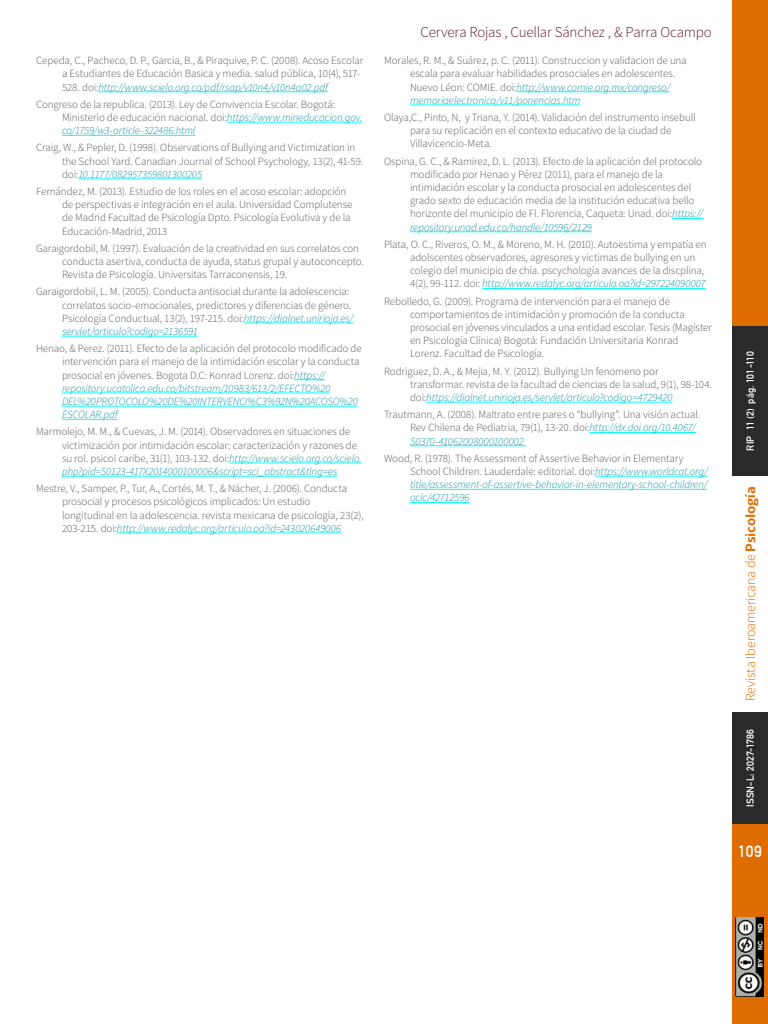
<style>
.page{position:relative;width:768px;height:1024px;background:#fff}
.page>*{position:absolute;margin:0;border:0;box-sizing:border-box;transform-origin:0 0}
.t1{font:700 16px "DIN Alternate";color:#fff}
.t2{font:300 15px "Source Sans Pro";letter-spacing:-.015em;color:#5f1c2b}
.t3{font:300 14px "Source Sans Pro";letter-spacing:-.01em;color:#df6c01}
.t4{font:300 11px/13.2px "Source Sans Pro";letter-spacing:-.01em;color:#5a5a5a}
.t5{font:italic 300 11px/13.2px "Source Sans Pro";letter-spacing:-.01em;color:#09909f}
.t6{font:700 10px "DIN Alternate";letter-spacing:.005em;color:#fff}
.s1{font-style:italic;color:#09909f}
.s2{font-style:normal;color:#5a5a5a}
.s3{font-family:"Amble";font-weight:700}
</style>
<div class="page">
<hr style="left:98px;top:91px;width:230px;height:1px;background:#0ff">
<hr style="left:227px;top:122px;width:135px;height:1px;background:#0ff">
<hr style="left:62px;top:135px;width:134px;height:1px;background:#0ff">
<hr style="left:78px;top:179px;width:124px;height:1px;background:#0ff">
<hr style="left:244px;top:323px;width:109px;height:1px;background:#0ff">
<hr style="left:62px;top:336px;width:136px;height:1px;background:#0ff">
<hr style="left:294px;top:379px;width:31px;height:1px;background:#0ff">
<hr style="left:62px;top:393px;width:268px;height:1px;background:#0ff">
<hr style="left:62px;top:406px;width:296px;height:1px;background:#0ff">
<hr style="left:62px;top:419px;width:56px;height:1px;background:#0ff">
<hr style="left:229px;top:463px;width:133px;height:1px;background:#0ff">
<hr style="left:62px;top:476px;width:275px;height:1px;background:#0ff">
<hr style="left:117px;top:533px;width:224px;height:1px;background:#0ff">
<hr style="left:516px;top:91px;width:154px;height:1px;background:#0ff">
<hr style="left:410px;top:105px;width:170px;height:1px;background:#0ff">
<hr style="left:672px;top:218px;width:31px;height:1px;background:#0ff">
<hr style="left:410px;top:231px;width:182px;height:1px;background:#0ff">
<hr style="left:482px;top:288px;width:224px;height:1px;background:#0ff">
<hr style="left:426px;top:402px;width:246px;height:1px;background:#0ff">
<hr style="left:590px;top:432px;width:106px;height:1px;background:#0ff">
<hr style="left:410px;top:445px;width:116px;height:1px;background:#0ff">
<hr style="left:595px;top:476px;width:113px;height:1px;background:#0ff">
<hr style="left:410px;top:489px;width:298px;height:1px;background:#0ff">
<hr style="left:410px;top:502px;width:60px;height:1px;background:#0ff">
<div style="left:732px;top:712px;width:36px;height:312px;background:#df6c01"></div>
<div style="left:732px;top:0;width:36px;height:476px;background:#df6c01"></div>
<div style="left:732px;top:326px;width:36px;height:150px;background:#2a2a2a"></div>
<div style="left:732px;top:712px;width:36px;height:112px;background:#2a2a2a"></div>
<img style="left:736px;top:917px;width:27px;height:80px">
<p class="t4" style="left:62px;top:54px;width:303px;text-indent:-26px">Cepeda, C., Pacheco, D. P., Garcia, B., &amp; Piraquive, P. C. (2008). Acoso Escolar a Estudiantes de Educación Basica y media. salud pública, 10(4), 517-<br>528. doi:<span class="s1">http://www.scielo.org.co/pdf/rsap/v10n4/v10n4a02.pdf</span></p>
<p class="t4" style="left:62px;top:98px;width:302px;text-indent:-26px">Congreso de la republica. (2013). Ley de Convivencia Escolar. Bogotá:<br>Ministerio de educación nacional. doi:<span class="s1">https://www.mineducacion.gov. co/1759/w3-article-322486.html</span></p>
<p class="t4" style="left:62px;top:141px;width:303px;text-indent:-26px">Craig, W., &amp; Pepler, D. (1998). Observations of Bullying and Victimization in the School Yard. Canadian Journal of School Psychology, 13(2), 41-59. doi:<span class="s1">10.1177/082957359801300205</span></p>
<p class="t4" style="left:62px;top:185px;width:292px;text-indent:-26px">Fernández, M. (2013). Estudio de los roles en el acoso escolar: adopción de perspectivas e integración en el aula. Universidad Complutense de Madrid Facultad de Psicología Dpto. Psicología Evolutiva y de la Educación-Madrid, 2013</p>
<p class="t4" style="left:62px;top:242px;width:304px;text-indent:-26px">Garaigordobil, M. (1997). Evaluación de la creatividad en sus correlatos con conducta asertiva, conducta de ayuda, status grupal y autoconcepto.<br>Revista de Psicología. Universitas Tarraconensis, 19.</p>
<p class="t4" style="left:62px;top:285px;width:293px;text-indent:-26px">Garaigordobil, L. M. (2005). Conducta antisocial durante la adolescencia: correlatos socio-emocionales, predictores y diferencias de género.<br>Psicología Conductual, 13(2), 197-215. doi:<span class="s1">https://dialnet.unirioja.es/ servlet/articulo?codigo=2136591</span></p>
<p class="t4" style="left:62px;top:342px;width:301px;text-indent:-26px">Henao, &amp; Perez. (2011). Efecto de la aplicación del protocolo modificado de intervención para el manejo de la intimidación escolar y la conducta prosocial en jóvenes. Bogota D.C: Konrad Lorenz. doi:<span class="s1">https:// repository.ucatolica.edu.co/bitstream/10983/613/2/EFECTO%20<br>DEL%20PROTOCOLO%20DE%20INTERVENCI%C3%92N%20ACOSO%20<br>ESCOLAR.pdf</span></p>
<p class="t4" style="left:62px;top:425px;width:301px;text-indent:-26px">Marmolejo, M. M., &amp; Cuevas, J. M. (2014). Observadores en situaciones de victimización por intimidación escolar: caracterización y razones de su rol. psicol caribe, 31(1), 103-132. doi:<span class="s1">http://www.scielo.org.co/scielo. php?pid=S0123-417X2014000100006&amp;script=sci_abstract&amp;tlng=es</span></p>
<p class="t4" style="left:62px;top:482px;width:303px;text-indent:-26px">Mestre, V., Samper, P., Tur, A., Cortés, M. T., &amp; Nácher, J. (2006). Conducta prosocial y procesos psicológicos implicados: Un estudio longitudinal en la adolescencia. revista mexicana de psicología, 23(2), 203-215. doi:<span class="s1">http://www.redalyc.org/articulo.oa?id=243020649006</span></p>
<h2 class="t2" style="left:420px;top:23px;width:293px">Cervera Rojas , Cuellar Sánchez , &amp; Parra Ocampo</h2>
<p class="t4" style="left:410px;top:54px;width:278px;text-indent:-26px">Morales, R. M., &amp; Suárez, p. C. (2011). Construccion y validacion de una escala para evaluar habilidades prosociales en adolescentes.<br>Nuevo Léon: COMIE. doi:<span class="s1">http://www.comie.org.mx/congreso/ memoriaelectronica/v11/ponencias.htm</span></p>
<p class="t4" style="left:410px;top:111px;width:287px;text-indent:-26px">Olaya,C., Pinto, N, y Triana, Y. (2014). Validación del instrumento insebull para su replicación en el contexto educativo de la ciudad de<br>Villavicencio-Meta.</p>
<p class="t4" style="left:410px;top:154px;width:295px;text-indent:-26px">Ospina, G. C., &amp; Ramirez, D. L. (2013). Efecto de la aplicación del protocolo modificado por Henao y Pérez (2011), para el manejo de la intimidación escolar y la conducta prosocial en adolescentes del grado sexto de educación media de la institución educativa bello horizonte del municipio de Fl. Florencia, Caqueta: Unad. doi:<span class="s1">https:// repository.unad.edu.co/handle/10596/2129</span></p>
<p class="t4" style="left:410px;top:238px;width:298px;text-indent:-26px">Plata, O. C., Riveros, O. M., &amp; Moreno, M. H. (2010). Autoestima y empatía en adolscentes observadores, agresores y victimas de bullying en un colegio del municipio de chía. pscychología avances de la discplina, 4(2), 99-112. doi: <span class="s1">http://www.redalyc.org/articulo.oa?id=297224090007</span></p>
<p class="t4" style="left:410px;top:294px;width:304px;text-indent:-26px">Rebolledo, G. (2009). Programa de intervención para el manejo de comportamientos de intimidación y promoción de la conducta prosocial en jóvenes vinculados a una entidad escolar. Tesis (Magíster en Psicología Clínica) Bogotá: Fundación Universitaria Konrad Lorenz. Facultad de Psicología.</p>
<p class="t4" style="left:410px;top:364px;width:303px;text-indent:-26px">Rodriguez, D. A., &amp; Mejia, M. Y. (2012). Bullying Un fenomeno por transformar. revista de la facultad de ciencias de la salud, 9(1), 98-104. doi:<span class="s1">https://dialnet.unirioja.es/servlet/articulo?codigo=4729420</span></p>
<p class="t4" style="left:410px;top:408px;width:292px;text-indent:-26px">Trautmann, A. (2008). Maltrato entre pares o “bullying”. Una visión actual.<br>Rev Chilena de Pediatria, 79(1), 13-20. doi:<span class="s1">http://dx.doi.org/10.4067/<br>S0370-41062008000100002</span></p>
<p class="t5" style="left:410px;top:452px;width:299px;text-indent:-26px"><span class="s2">Wood, R. (1978). The Assessment of Assertive Behavior in Elementary School Children. Lauderdale: editorial. doi:</span>https://www.worldcat.org/ title/assessment-of-assertive-behavior-in-elementary-school-children/ oclc/42712596</p>
<p class="t6" style="left:743px;top:451px;width:101px;rotate:-90deg">RIP 11 (2) pág. 101-110</p>
<p class="t3" style="left:742px;top:701px;width:216px;rotate:-90deg">Revista Iberoamericana de <span class="s3">Psicología</span></p>
<p class="t6" style="left:743px;top:807px;width:79px;rotate:-90deg">ISSN-L: 2027-1786</p>
<h1 class="t1" style="left:738px;top:839px;width:25px">109</h1>
</div>
